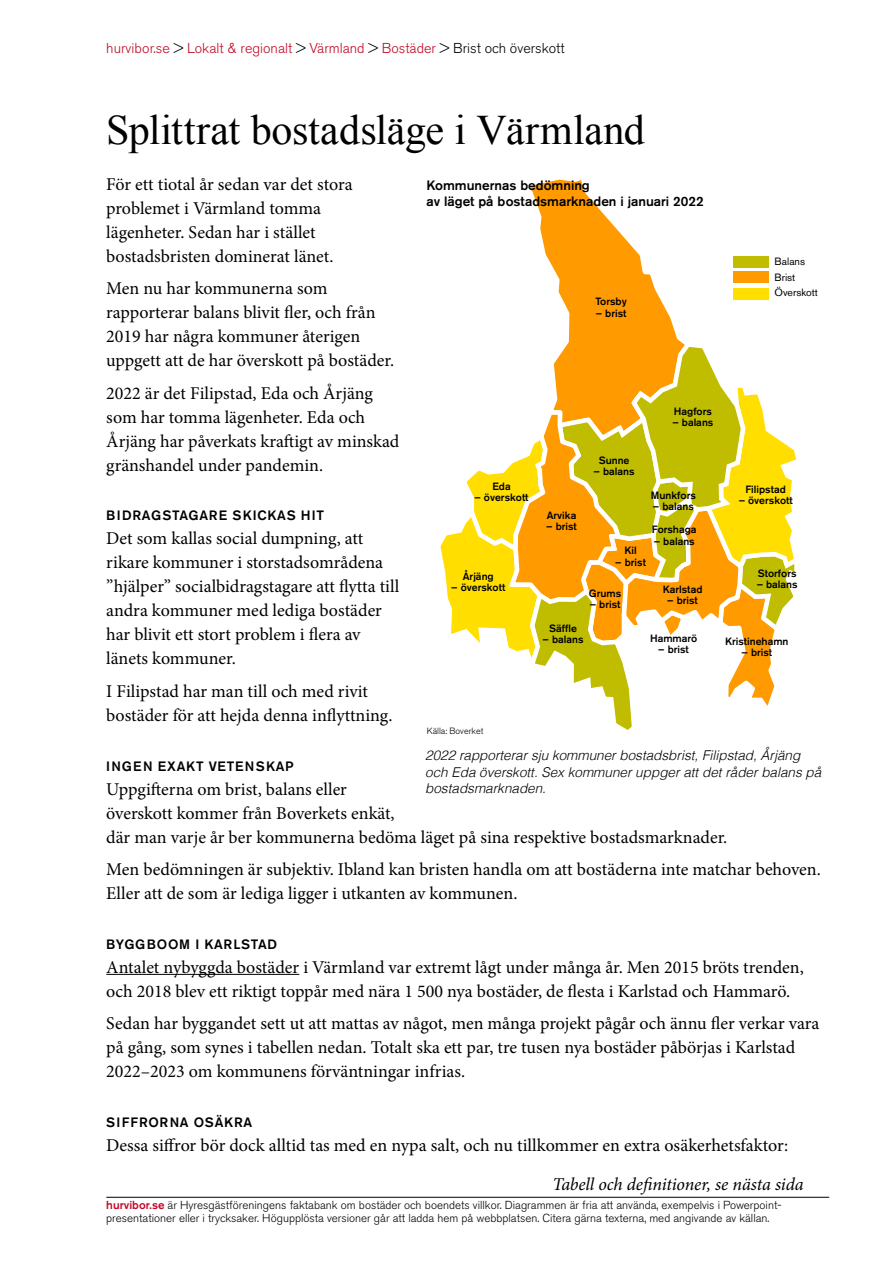
<style>
.page{position:relative;width:893px;height:1263px;background:#fff}
.page>*{position:absolute;margin:0;border:0;box-sizing:border-box;transform-origin:0 0}
.t1{font:42px "Times New Roman";letter-spacing:-.01em;color:#000}
.t2{font:18px/24px "Minion Pro";color:#000}
.t3{font:italic 18px "Minion Pro";letter-spacing:-.005em;color:#000}
.t4{font:300 14.25px "Akzidenz Grotesk BE";color:#c10a27}
.t5{font:italic 300 13.5px/16.5px "Helvetica";color:#000}
.t6{font:500 13.5px "Akzidenz Grotesk BE";letter-spacing:.055em;color:#000}
.t7{font:500 13.5px/16.2px "Akzidenz Grotesk BE";color:#000}
.t8{font:300 11.55px/13.5px "Akzidenz Grotesk BE";color:#000}
.t9{font:500 10.5px "Akzidenz Grotesk BE";color:#000}
.t10{font:10.5px/15.8px "Akzidenz Grotesk BE";color:#000}
.t11{font:300 9px "Akzidenz Grotesk BE";color:#000}
.s1{color:#000}
.s2{font-weight:500;color:#c10a27}
</style>
<div class="page">
<hr style="left:106px;top:1197px;width:723px;height:1px;background:#000">
<hr style="left:106px;top:974px;width:193px;height:1px;background:#000">
<svg style="left:440px;top:179px;width:356px;height:551px"></svg>
<p class="t4" style="left:106px;top:40px;width:460px">hurvibor.se <span class="s1">&gt;</span> Lokalt &amp; regionalt <span class="s1">&gt;</span> Värmland <span class="s1">&gt;</span> Bostäder <span class="s1">&gt; Brist och överskott</span></p>
<h1 class="t1" style="left:106px;top:102px;width:540px">Splittrat bostadsläge i Värmland</h1>
<p class="t2" style="left:106px;top:172px;width:248px">För ett tiotal år sedan var det stora problemet i Värmland tomma lägenheter. Sedan har i stället bostadsbristen dominerat länet.</p>
<p class="t2" style="left:106px;top:277px;width:289px">Men nu har kommunerna som rapporterar balans blivit fler, och från 2019 har några kommuner återigen uppgett att de har överskott på bostäder.</p>
<p class="t2" style="left:106px;top:381px;width:295px">2022 är det Filipstad, Eda och Årjäng som har tomma lägenheter. Eda och Årjäng har påverkats kraftigt av minskad gränshandel under pandemin.</p>
<p class="t6" style="left:106px;top:507px;width:219px">BIDRAGSTAGARE SKICKAS HIT</p>
<p class="t2" style="left:106px;top:527px;width:295px">Det som kallas social dumpning, att rikare kommuner i storstadsområdena ”hjälper” socialbidragstagare att flytta till andra kommuner med lediga bostäder har blivit ett stort problem i flera av länets kommuner.</p>
<p class="t2" style="left:106px;top:679px;width:288px">I Filipstad har man till och med rivit bostäder för att hejda denna inflyttning.</p>
<p class="t6" style="left:106px;top:757px;width:189px">INGEN EXAKT VETENSKAP</p>
<p class="t2" style="left:106px;top:777px;width:623px">Uppgifterna om brist, balans eller<br>överskott kommer från Boverkets enkät,<br>där man varje år ber kommunerna bedöma läget på sina respektive bostadsmarknader.</p>
<p class="t2" style="left:106px;top:857px;width:716px">Men bedömningen är subjektiv. Ibland kan bristen handla om att bostäderna inte matchar behoven.<br>Eller att de som är lediga ligger i utkanten av kommunen.</p>
<p class="t6" style="left:106px;top:935px;width:172px">BYGGBOOM I KARLSTAD</p>
<p class="t2" style="left:106px;top:955px;width:699px">Antalet nybyggda bostäder i Värmland var extremt lågt under många år. Men 2015 bröts trenden, och 2018 blev ett riktigt toppår med nära 1 500 nya bostäder, de flesta i Karlstad och Hammarö.</p>
<p class="t2" style="left:106px;top:1011px;width:715px">Sedan har byggandet sett ut att mattas av något, men många projekt pågår och ännu fler verkar vara på gång, som synes i tabellen nedan. Totalt ska ett par, tre tusen nya bostäder påbörjas i Karlstad<br>2022–2023 om kommunens förväntningar infrias.</p>
<p class="t6" style="left:106px;top:1113px;width:147px">SIFFRORNA OSÄKRA</p>
<p class="t2" style="left:106px;top:1133px;width:683px">Dessa siffror bör dock alltid tas med en nypa salt, och nu tillkommer en extra osäkerhetsfaktor:</p>
<p class="t7" style="left:426px;top:177px;width:279px">Kommunernas bedömning<br>av läget på bostadsmarknaden i januari 2022</p>
<p class="t10" style="left:774px;top:253px;width:45px">Balans<br>Brist<br>Överskott</p>
<p class="t9" style="left:595px;top:295px;width:33px">Torsby</p>
<p class="t9" style="left:596px;top:306px;width:32px">– brist</p>
<p class="t9" style="left:674px;top:405px;width:40px">Hagfors</p>
<p class="t9" style="left:672px;top:416px;width:42px">– balans</p>
<p class="t9" style="left:599px;top:454px;width:32px">Sunne</p>
<p class="t9" style="left:594px;top:465px;width:42px">– balans</p>
<p class="t9" style="left:492px;top:480px;width:20px">Eda</p>
<p class="t9" style="left:474px;top:491px;width:56px">– överskott</p>
<p class="t9" style="left:745px;top:483px;width:42px">Filipstad</p>
<p class="t9" style="left:739px;top:494px;width:56px">– överskott</p>
<p class="t9" style="left:651px;top:489px;width:46px">Munkfors</p>
<p class="t9" style="left:653px;top:500px;width:42px">– balans</p>
<p class="t9" style="left:547px;top:509px;width:31px">Arvika</p>
<p class="t9" style="left:546px;top:520px;width:32px">– brist</p>
<p class="t9" style="left:652px;top:523px;width:46px">Forshaga</p>
<p class="t9" style="left:654px;top:535px;width:42px">– balans</p>
<p class="t9" style="left:624px;top:544px;width:14px">Kil</p>
<p class="t9" style="left:615px;top:556px;width:32px">– brist</p>
<p class="t9" style="left:758px;top:567px;width:40px">Storfors</p>
<p class="t9" style="left:757px;top:578px;width:42px">– balans</p>
<p class="t9" style="left:463px;top:570px;width:32px">Årjäng</p>
<p class="t9" style="left:451px;top:581px;width:56px">– överskott</p>
<p class="t9" style="left:663px;top:583px;width:41px">Karlstad</p>
<p class="t9" style="left:667px;top:594px;width:32px">– brist</p>
<p class="t9" style="left:589px;top:586px;width:34px">Grums</p>
<p class="t9" style="left:590px;top:598px;width:32px">– brist</p>
<p class="t9" style="left:549px;top:622px;width:29px">Säffle</p>
<p class="t9" style="left:543px;top:633px;width:42px">– balans</p>
<p class="t9" style="left:650px;top:631px;width:49px">Hammarö</p>
<p class="t9" style="left:658px;top:643px;width:32px">– brist</p>
<p class="t9" style="left:725px;top:634px;width:65px">Kristinehamn</p>
<p class="t9" style="left:742px;top:646px;width:32px">– brist</p>
<p class="t11" style="left:427px;top:725px;width:58px">Källa: Boverket</p>
<p class="t5" style="left:425px;top:746px;width:398px">2022 rapporterar sju kommuner bostadsbrist, Filipstad, Årjäng och Eda överskott. Sex kommuner uppger att det råder balans på bostadsmarknaden.</p>
<p class="t3" style="left:552px;top:1172px;width:253px">Tabell och definitioner, se nästa sida</p>
<p class="t8" style="left:106px;top:1198px;width:677px"><span class="s2">hurvibor.se</span> är Hyresgästföreningens faktabank om bostäder och boendets villkor. Diagrammen är fria att använda, exempelvis i Powerpoint&shy;presentationer eller i trycksaker. Högupplösta versioner går att ladda hem på webbplatsen. Citera gärna texterna, med angivande av källan.</p>
</div>
